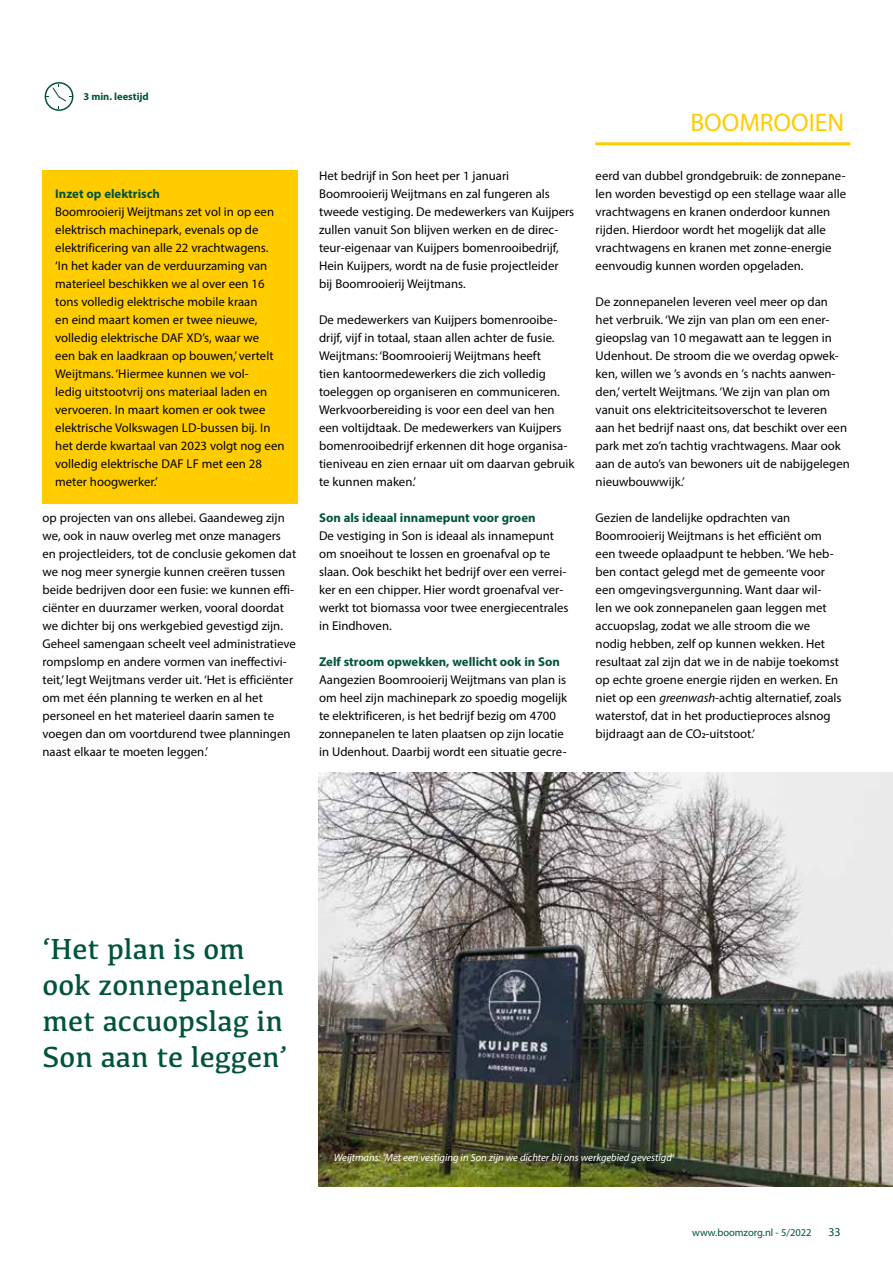
<style>
.page{position:relative;width:893px;height:1263px;background:#fff}
.page>*{position:absolute;margin:0;border:0;box-sizing:border-box;transform-origin:0 0}
.t1{font:30px/36px "Kefa";color:#00533d}
.t2{font:25.5px "Myriad Pro";color:#fc0}
.t3{font:12.75px/18px "Myriad Pro";color:#000}
.t4{font:700 12.75px "Myriad Pro";color:#00533d}
.t5{font:12px "Myriad Pro";color:#00533d}
.t6{font:italic 10.5px "Myriad Pro";color:#fff}
.t7{font:10.5px "Myriad Pro";color:#00533d}
.t8{font:700 10.5px "Myriad Pro";color:#00533d}
.s1{font-style:italic}
</style>
<div class="page">
<hr style="left:595px;top:142px;width:255px;height:3px;background:#fc0">
<img style="left:319px;top:772px;width:574px;height:414px">
<svg style="left:45px;top:82px;width:28px;height:29px"></svg>
<div style="left:43px;top:170px;width:255px;height:334px;background:#fc0"></div>
<p class="t8" style="left:83px;top:90px;width:67px">3 min. leestijd</p>
<p class="t4" style="left:55px;top:185px;width:106px">Inzet op elektrisch</p>
<p class="t3" style="left:55px;top:203px;width:231px">Boomrooierij Weijtmans zet vol in op een elektrisch machinepark, evenals op de elektrificering van alle 22 vrachtwagens. ‘In het kader van de verduurzaming van materieel beschikken we al over een 16 tons volledig elektrische mobile kraan<br>en eind maart komen er twee nieuwe, volledig elektrische DAF XD’s, waar we<br>een bak en laadkraan op bouwen,’ vertelt Weijtmans. ‘Hiermee kunnen we vol-<br>ledig uitstootvrij ons materiaal laden en vervoeren. In maart komen er ook twee elektrische Volkswagen LD-bussen bij. In het derde kwartaal van 2023 volgt nog een volledig elektrische DAF LF met een 28 meter hoogwerker.’</p>
<p class="t3" style="left:43px;top:509px;width:255px">op projecten van ons allebei. Gaandeweg zijn we, ook in nauw overleg met onze managers en projectleiders, tot de conclusie gekomen dat we nog meer synergie kunnen creëren tussen beide bedrijven door een fusie: we kunnen effi&shy;ciënter en duurzamer werken, vooral doordat we dichter bij ons werkgebied gevestigd zijn.<br>Geheel samengaan scheelt veel administratieve rompslomp en andere vormen van ineffectivi&shy;teit,’ legt Weijtmans verder uit. ‘Het is efficiënter om met één planning te werken en al het personeel en het materieel daarin samen te voegen dan om voortdurend twee planningen naast elkaar te moeten leggen.’</p>
<p class="t3" style="left:319px;top:167px;width:257px">Het bedrijf in Son heet per 1 januari Boomrooierij Weijtmans en zal fungeren als tweede vestiging. De medewerkers van Kuijpers zullen vanuit Son blijven werken en de direc&shy;teur-eigenaar van Kuijpers bomenrooibedrijf, Hein Kuijpers, wordt na de fusie projectleider bij Boomrooierij Weijtmans.</p>
<p class="t3" style="left:319px;top:311px;width:257px">De medewerkers van Kuijpers bomenrooibe&shy;drijf, vijf in totaal, staan allen achter de fusie.<br>Weijtmans: ‘Boomrooierij Weijtmans heeft<br>tien kantoormedewerkers die zich volledig toeleggen op organiseren en communiceren.<br>Werkvoorbereiding is voor een deel van hen een voltijdtaak. De medewerkers van Kuijpers bomenrooibedrijf erkennen dit hoge organisa&shy;tieniveau en zien ernaar uit om daarvan gebruik te kunnen maken.’</p>
<p class="t4" style="left:319px;top:509px;width:218px">Son als ideaal innamepunt voor groen</p>
<p class="t3" style="left:319px;top:527px;width:251px">De vestiging in Son is ideaal als innamepunt om snoeihout te lossen en groenafval op te slaan. Ook beschikt het bedrijf over een verrei&shy;ker en een chipper. Hier wordt groenafval ver&shy;werkt tot biomassa voor twee energiecentrales in Eindhoven.</p>
<p class="t4" style="left:319px;top:654px;width:242px">Zelf stroom opwekken, wellicht ook in Son</p>
<p class="t3" style="left:319px;top:671px;width:250px">Aangezien Boomrooierij Weijtmans van plan is om heel zijn machinepark zo spoedig mogelijk te elektrificeren, is het bedrijf bezig om 4700 zonnepanelen te laten plaatsen op zijn locatie in Udenhout. Daarbij wordt een situatie gecre-</p>
<h2 class="t2" style="left:690px;top:107px;width:155px">BOOMROOIEN</h2>
<p class="t3" style="left:596px;top:167px;width:252px">ëerd van dubbel grondgebruik: de zonnepane&shy;len worden bevestigd op een stellage waar alle vrachtwagens en kranen onderdoor kunnen rijden. Hierdoor wordt het mogelijk dat alle vrachtwagens en kranen met zonne-energie eenvoudig kunnen worden opgeladen.</p>
<p class="t3" style="left:596px;top:293px;width:256px">De zonnepanelen leveren veel meer op dan<br>het verbruik. ‘We zijn van plan om een ener&shy;gieopslag van 10 megawatt aan te leggen in Udenhout. De stroom die we overdag opwek&shy;ken, willen we ’s avonds en ’s nachts aanwen&shy;den,’ vertelt Weijtmans. ‘We zijn van plan om vanuit ons elektriciteitsoverschot te leveren<br>aan het bedrijf naast ons, dat beschikt over een park met zo’n tachtig vrachtwagens. Maar ook aan de auto’s van bewoners uit de nabijgelegen nieuwbouwwijk.’</p>
<p class="t3" style="left:596px;top:509px;width:247px">Gezien de landelijke opdrachten van Boomrooierij Weijtmans is het efficiënt om een tweede oplaadpunt te hebben. ‘We heb&shy;ben contact gelegd met de gemeente voor een omgevingsvergunning. Want daar wil-<br>len we ook zonnepanelen gaan leggen met accuopslag, zodat we alle stroom die we nodig hebben, zelf op kunnen wekken. Het resultaat zal zijn dat we in de nabije toekomst op echte groene energie rijden en werken. En niet op een <span class="s1">greenwash</span>-achtig alternatief, zoals waterstof, dat in het productieproces alsnog bijdraagt aan de CO2-uitstoot.’</p>
<h1 class="t1" style="left:43px;top:930px;width:247px">‘Het plan is om ook zonnepanelen met accuopslag in<br>Son aan te leggen’</h1>
<p class="t6" style="left:334px;top:1151px;width:342px">Weijtmans: ‘Met een vestiging in Son zijn we dichter bij ons werkgebied gevestigd’</p>
<p class="t7" style="left:692px;top:1226px;width:121px">www.boomzorg.nl - 5/2022</p>
<p class="t5" style="left:828px;top:1224px;width:14px">33</p>
</div>
